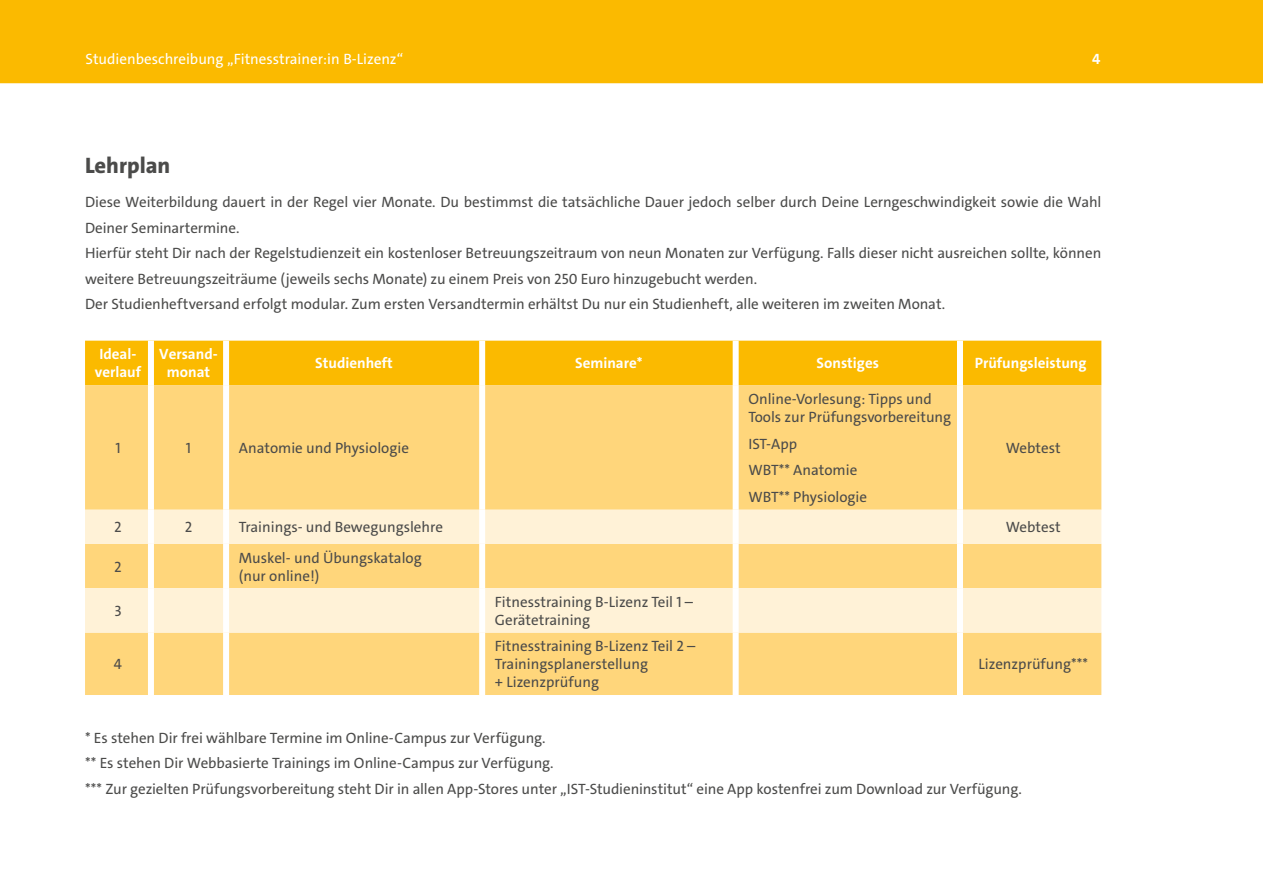
<style>
.page{position:relative;width:1263px;height:893px;background:#fff}
.page>*{position:absolute;margin:0;border:0;box-sizing:border-box;transform-origin:0 0}
.t1{font:800 22.5px "The Sans C4 s";color:#4b4b4a}
.t2{font:15px/25.5px "The Sans C4 s";letter-spacing:-.005em;color:#4b4b4a}
.t3{font:700 15px/18px "The Sans C4 s";color:#fff;text-align:center}
.t4{font:15px "The Sans C4 s";color:#fff}
</style>
<div class="page">
<div style="left:0;top:0;width:1263px;height:83px;background:#fbba00"></div>
<div style="left:85px;top:341px;width:1016px;height:44px;background:#fbba00"></div>
<div style="left:85px;top:385px;width:1016px;height:310px;background:#ffd67b"></div>
<svg style="left:85px;top:510px;width:1016px;height:123px;background:#ffe7b6"></svg>
<div style="left:479px;top:341px;width:6px;height:44px;background:#fff"></div>
<div style="left:733px;top:341px;width:6px;height:44px;background:#fff"></div>
<div style="left:957px;top:341px;width:6px;height:44px;background:#fff"></div>
<div style="left:479px;top:385px;width:6px;height:125px;background:#fff"></div>
<div style="left:733px;top:385px;width:6px;height:125px;background:#fff"></div>
<div style="left:957px;top:385px;width:6px;height:125px;background:#fff"></div>
<div style="left:479px;top:510px;width:6px;height:34px;background:#fff"></div>
<div style="left:733px;top:510px;width:6px;height:34px;background:#fff"></div>
<div style="left:957px;top:510px;width:6px;height:34px;background:#fff"></div>
<div style="left:479px;top:544px;width:6px;height:44px;background:#fff"></div>
<div style="left:733px;top:544px;width:6px;height:44px;background:#fff"></div>
<div style="left:957px;top:544px;width:6px;height:44px;background:#fff"></div>
<div style="left:479px;top:588px;width:6px;height:45px;background:#fff"></div>
<div style="left:733px;top:588px;width:6px;height:45px;background:#fff"></div>
<div style="left:957px;top:588px;width:6px;height:45px;background:#fff"></div>
<div style="left:479px;top:633px;width:6px;height:62px;background:#fff"></div>
<div style="left:733px;top:633px;width:6px;height:62px;background:#fff"></div>
<div style="left:957px;top:633px;width:6px;height:62px;background:#fff"></div>
<div style="left:148px;top:385px;width:6px;height:125px;background:#fff"></div>
<div style="left:223px;top:385px;width:6px;height:125px;background:#fff"></div>
<div style="left:148px;top:510px;width:6px;height:34px;background:#fff"></div>
<div style="left:223px;top:510px;width:6px;height:34px;background:#fff"></div>
<div style="left:148px;top:544px;width:6px;height:44px;background:#fff"></div>
<div style="left:223px;top:544px;width:6px;height:44px;background:#fff"></div>
<div style="left:148px;top:588px;width:6px;height:45px;background:#fff"></div>
<div style="left:223px;top:588px;width:6px;height:45px;background:#fff"></div>
<div style="left:148px;top:633px;width:6px;height:62px;background:#fff"></div>
<div style="left:223px;top:633px;width:6px;height:62px;background:#fff"></div>
<div style="left:148px;top:341px;width:6px;height:44px;background:#fff"></div>
<div style="left:223px;top:341px;width:6px;height:44px;background:#fff"></div>
<p class="t4" style="left:86px;top:49px;width:319px">Studienbeschreibung „Fitnesstrainer:in B-Lizenz“</p>
<p class="t3" style="left:1092px;top:50px;width:10px">4</p>
<h1 class="t1" style="left:85px;top:151px;width:87px">Lehrplan</h1>
<p class="t2" style="left:85px;top:189px;width:1018px">Diese Weiterbildung dauert in der Regel vier Monate. Du bestimmst die tatsächliche Dauer jedoch selber durch Deine Lerngeschwindigkeit sowie die Wahl Deiner Seminartermine.<br>Hierfür steht Dir nach der Regelstudienzeit ein kostenloser Betreuungszeitraum von neun Monaten zur Verfügung. Falls dieser nicht ausreichen sollte, können weitere Betreuungszeiträume (jeweils sechs Monate) zu einem Preis von 250 Euro hinzugebucht werden.<br>Der Studienheftversand erfolgt modular. Zum ersten Versandtermin erhältst Du nur ein Studienheft, alle weiteren im zweiten Monat.</p>
<p class="t3" style="left:95px;top:345px;width:48px">Ideal&shy;verlauf</p>
<p class="t3" style="left:159px;top:345px;width:60px">Versand&shy;monat</p>
<p class="t3" style="left:315px;top:354px;width:79px">Studienheft</p>
<p class="t3" style="left:575px;top:354px;width:69px">Seminare*</p>
<p class="t3" style="left:817px;top:354px;width:64px">Sonstiges</p>
<p class="t3" style="left:975px;top:354px;width:113px">Prüfungsleistung</p>
<p class="t2" style="left:115px;top:435px;width:7px">1</p>
<p class="t2" style="left:186px;top:435px;width:7px">1</p>
<p class="t2" style="left:239px;top:435px;width:172px">Anatomie und Physiologie</p>
<p class="t2" style="left:748px;top:390px;width:204px;line-height:18px">Online-Vorlesung: Tipps und<br>Tools zur Prüfungsvorbereitung</p>
<p class="t2" style="left:748px;top:430px;width:120px;line-height:26.7px">IST-App<br>WBT** Anatomie<br>WBT** Physiologie</p>
<p class="t2" style="left:1006px;top:435px;width:56px">Webtest</p>
<p class="t2" style="left:114px;top:515px;width:9px">2</p>
<p class="t2" style="left:185px;top:515px;width:9px">2</p>
<p class="t2" style="left:239px;top:515px;width:206px">Trainings- und Bewegungslehre</p>
<p class="t2" style="left:1006px;top:515px;width:56px">Webtest</p>
<p class="t2" style="left:114px;top:554px;width:9px">2</p>
<p class="t2" style="left:239px;top:549px;width:184px;line-height:18px">Muskel- und Übungskatalog (nur online!)</p>
<p class="t2" style="left:114px;top:598px;width:9px">3</p>
<p class="t2" style="left:495px;top:593px;width:200px;line-height:18px">Fitnesstraining B-Lizenz Teil 1 –<br>Gerätetraining</p>
<p class="t2" style="left:114px;top:652px;width:10px">4</p>
<p class="t2" style="left:495px;top:637px;width:202px;line-height:18px">Fitnesstraining B-Lizenz Teil 2 –<br>Trainingsplanerstellung<br>+ Lizenzprüfung</p>
<p class="t2" style="left:978px;top:652px;width:111px">Lizenzprüfung***</p>
<p class="t2" style="left:85px;top:725px;width:938px">* Es stehen Dir frei wählbare Termine im Online-Campus zur Verfügung.<br>** Es stehen Dir Webbasierte Trainings im Online-Campus zur Verfügung.<br>*** Zur gezielten Prüfungsvorbereitung steht Dir in allen App-Stores unter „IST-Studieninstitut“ eine App kostenfrei zum Download zur Verfügung.</p>
</div>
